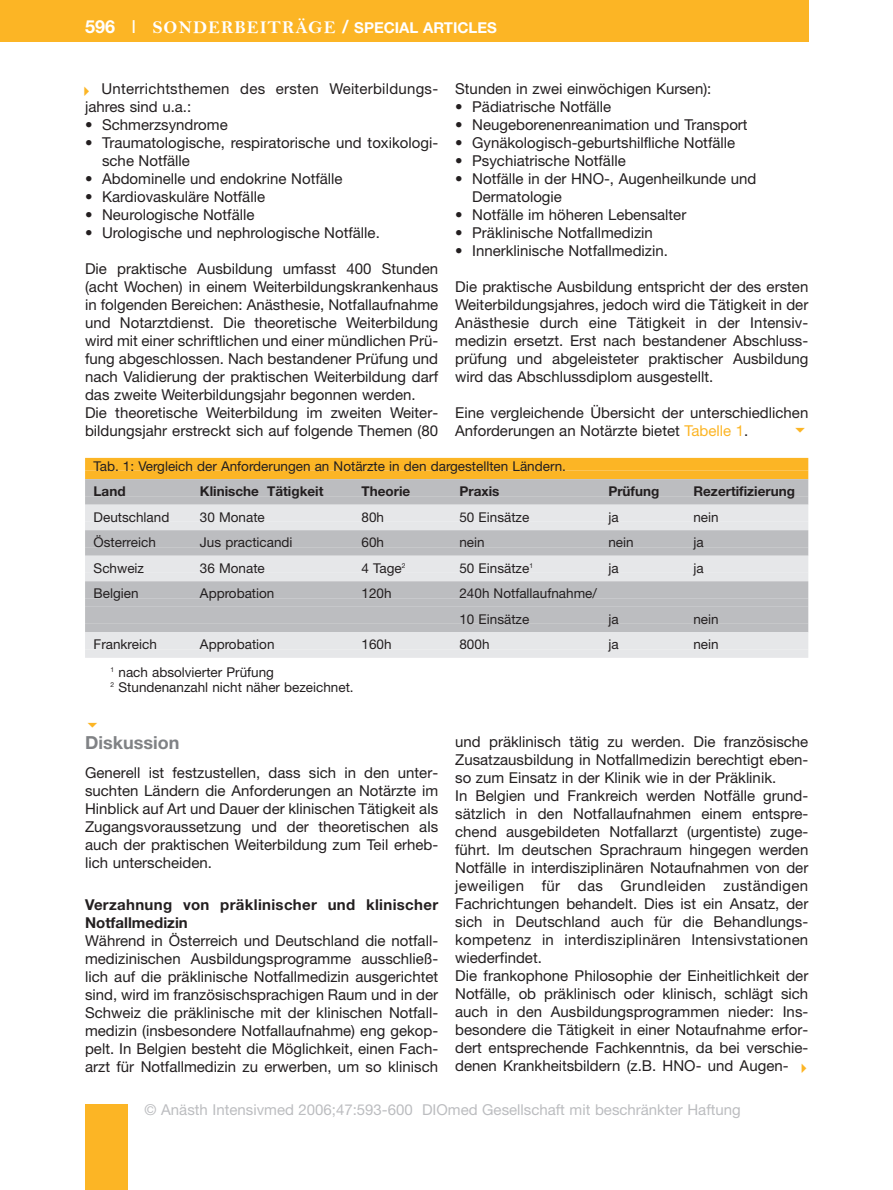
<style>
.page{position:relative;width:893px;height:1190px;background:#fff}
.page>*{position:absolute;margin:0;border:0;box-sizing:border-box;transform-origin:0 0}
.t1{font:700 18px "Helvetica Neue";color:#808285}
.t2{font:15px/18px "Helvetica Neue";color:#231f20}
.t3{font:15px "Helvetica Neue";color:#bcbdc0}
.t4{font:700 15px/18px "Helvetica Neue";letter-spacing:.02em;color:#231f20}
.t5{font:700 15px "Helvetica Neue";color:#fff}
.t6{font:13.5px/25.5px "Helvetica Neue";color:#231f20}
.t7{font:700 13.5px "Helvetica Neue";color:#231f20}
.s1{font-size:18px}
.s2{font-weight:400;font-size:18px}
.s3{font-family:"Bell MT Bold";font-weight:400;font-size:18px}
.s4{color:#fcb525}
</style>
<div class="page">
<div style="left:0;top:0;width:808px;height:41px;background:#fcb525"></div>
<div style="left:85px;top:1104px;width:43px;height:86px;background:#fcb525"></div>
<div style="left:85px;top:458px;width:723px;height:12px;background:#fcb525"></div>
<div style="left:85px;top:470px;width:723px;height:9px;background:#fcb525"></div>
<div style="left:85px;top:479px;width:723px;height:17px;background:#bcbdc0"></div>
<div style="left:85px;top:496px;width:723px;height:8px;background:#bcbdc0"></div>
<div style="left:85px;top:504px;width:723px;height:17px;background:#e6e7e9"></div>
<div style="left:85px;top:521px;width:723px;height:9px;background:#e6e7e9"></div>
<div style="left:85px;top:530px;width:723px;height:17px;background:#bcbdc0"></div>
<div style="left:85px;top:547px;width:723px;height:9px;background:#bcbdc0"></div>
<div style="left:85px;top:556px;width:723px;height:17px;background:#e6e7e9"></div>
<div style="left:85px;top:573px;width:723px;height:8px;background:#e6e7e9"></div>
<div style="left:85px;top:581px;width:723px;height:17px;background:#bcbdc0"></div>
<div style="left:85px;top:598px;width:723px;height:9px;background:#bcbdc0"></div>
<div style="left:85px;top:607px;width:723px;height:17px;background:#bcbdc0"></div>
<div style="left:85px;top:624px;width:723px;height:8px;background:#bcbdc0"></div>
<div style="left:85px;top:632px;width:723px;height:17px;background:#e6e7e9"></div>
<div style="left:85px;top:649px;width:723px;height:9px;background:#e6e7e9"></div>
<p class="t5" style="left:85px;top:22px;width:413px"><span class="s1">596</span> <span class="s2">I</span> <span class="s3">SONDERBEITRÄGE</span> <span class="s1">/</span> SPECIAL ARTICLES</p>
<p class="t2" style="left:85px;top:81px;width:354px;text-indent:16px">Unterrichtsthemen des ersten Weiterbildungs&shy;jahres sind u.a.:</p>
<p class="t2" style="left:85px;top:117px;width:144px">• Schmerzsyndrome</p>
<p class="t2" style="left:102px;top:135px;width:337px;text-indent:-17px">• Traumatologische, respiratorische und toxikologi&shy;sche Notfälle</p>
<p class="t2" style="left:85px;top:171px;width:259px">• Abdominelle und endokrine Notfälle</p>
<p class="t2" style="left:85px;top:189px;width:181px">• Kardiovaskuläre Notfälle</p>
<p class="t2" style="left:85px;top:207px;width:171px">• Neurologische Notfälle</p>
<p class="t2" style="left:85px;top:225px;width:296px">• Urologische und nephrologische Notfälle.</p>
<p class="t2" style="left:85px;top:261px;width:354px">Die praktische Ausbildung umfasst 400 Stunden (acht Wochen) in einem Weiterbildungskrankenhaus in folgenden Bereichen: Anästhesie, Notfallaufnahme und Notarztdienst. Die theoretische Weiterbildung wird mit einer schriftlichen und einer mündlichen Prü&shy;fung abgeschlossen. Nach bestandener Prüfung und nach Validierung der praktischen Weiterbildung darf das zweite Weiterbildungsjahr begonnen werden.<br>Die theoretische Weiterbildung im zweiten Weiter&shy;bildungsjahr erstreckt sich auf folgende Themen (80</p>
<p class="t2" style="left:455px;top:81px;width:258px">Stunden in zwei einwöchigen Kursen):</p>
<p class="t2" style="left:455px;top:99px;width:157px">• Pädiatrische Notfälle</p>
<p class="t2" style="left:455px;top:117px;width:294px">• Neugeborenenreanimation und Transport</p>
<p class="t2" style="left:455px;top:135px;width:281px">• Gynäkologisch-geburtshilfliche Notfälle</p>
<p class="t2" style="left:455px;top:153px;width:172px">• Psychiatrische Notfälle</p>
<p class="t2" style="left:472px;top:171px;width:286px;text-indent:-17px">• Notfälle in der HNO-, Augenheilkunde und<br>Dermatologie</p>
<p class="t2" style="left:455px;top:207px;width:233px">• Notfälle im höheren Lebensalter</p>
<p class="t2" style="left:455px;top:225px;width:199px">• Präklinische Notfallmedizin</p>
<p class="t2" style="left:455px;top:243px;width:214px">• Innerklinische Notfallmedizin.</p>
<p class="t2" style="left:455px;top:279px;width:354px;text-align:justify">Die praktische Ausbildung entspricht der des ersten Weiterbildungsjahres, jedoch wird die Tätigkeit in der Anästhesie durch eine Tätigkeit in der Intensiv&shy;medizin ersetzt. Erst nach bestandener Abschluss&shy;prüfung und abgeleisteter praktischer Ausbildung wird das Abschlussdiplom ausgestellt.</p>
<p class="t2" style="left:455px;top:405px;width:354px">Eine vergleichende Übersicht der unterschiedlichen<br>Anforderungen an Notärzte bietet <span class="s4">Tabelle 1</span>.</p>
<p class="t6" style="left:94px;top:454px;width:474px">Tab. 1: Vergleich der Anforderungen an Notärzte in den dargestellten Ländern.</p>
<p class="t7" style="left:94px;top:486px;width:34px">Land</p>
<p class="t7" style="left:200px;top:486px;width:125px">Klinische Tätigkeit</p>
<p class="t7" style="left:361px;top:486px;width:50px">Theorie</p>
<p class="t7" style="left:459px;top:486px;width:41px">Praxis</p>
<p class="t7" style="left:608px;top:486px;width:53px">Prüfung</p>
<p class="t7" style="left:693px;top:486px;width:103px">Rezertifizierung</p>
<p class="t6" style="left:94px;top:505px;width:77px">Deutschland</p>
<p class="t6" style="left:200px;top:505px;width:66px">30 Monate</p>
<p class="t6" style="left:361px;top:505px;width:24px">80h</p>
<p class="t6" style="left:459px;top:505px;width:71px">50 Einsätze</p>
<p class="t6" style="left:608px;top:505px;width:12px">ja</p>
<p class="t6" style="left:693px;top:505px;width:27px">nein</p>
<p class="t6" style="left:94px;top:531px;width:64px">Österreich</p>
<p class="t6" style="left:200px;top:531px;width:94px">Jus practicandi</p>
<p class="t6" style="left:361px;top:531px;width:24px">60h</p>
<p class="t6" style="left:459px;top:531px;width:27px">nein</p>
<p class="t6" style="left:608px;top:531px;width:27px">nein</p>
<p class="t6" style="left:693px;top:531px;width:12px">ja</p>
<p class="t6" style="left:94px;top:556px;width:52px">Schweiz</p>
<p class="t6" style="left:200px;top:556px;width:66px">36 Monate</p>
<p class="t6" style="left:361px;top:556px;width:45px">4 Tage<sup>2</sup></p>
<p class="t6" style="left:459px;top:556px;width:75px">50 Einsätze<sup>1</sup></p>
<p class="t6" style="left:608px;top:556px;width:12px">ja</p>
<p class="t6" style="left:693px;top:556px;width:12px">ja</p>
<p class="t6" style="left:94px;top:582px;width:46px">Belgien</p>
<p class="t6" style="left:200px;top:582px;width:76px">Approbation</p>
<p class="t6" style="left:361px;top:582px;width:32px">120h</p>
<p class="t6" style="left:459px;top:582px;width:139px">240h Notfallaufnahme/<br>10 Einsätze</p>
<p class="t6" style="left:608px;top:607px;width:12px">ja</p>
<p class="t6" style="left:693px;top:607px;width:27px">nein</p>
<p class="t6" style="left:94px;top:633px;width:65px">Frankreich</p>
<p class="t6" style="left:200px;top:633px;width:76px">Approbation</p>
<p class="t6" style="left:361px;top:633px;width:32px">160h</p>
<p class="t6" style="left:459px;top:633px;width:32px">800h</p>
<p class="t6" style="left:608px;top:633px;width:12px">ja</p>
<p class="t6" style="left:693px;top:633px;width:27px">nein</p>
<p class="t6" style="left:111px;top:666px;width:244px;line-height:14.9px"><sup>1</sup> nach absolvierter Prüfung<br><sup>2</sup> Stundenanzahl nicht näher bezeichnet.</p>
<p class="t1" style="left:85px;top:736px;width:96px">Diskussion</p>
<p class="t2" style="left:85px;top:765px;width:354px;text-align:justify">Generell ist festzustellen, dass sich in den unter&shy;suchten Ländern die Anforderungen an Notärzte im Hinblick auf Art und Dauer der klinischen Tätigkeit als Zugangsvoraussetzung und der theoretischen als auch der praktischen Weiterbildung zum Teil erheb&shy;lich unterscheiden.</p>
<p class="t4" style="left:85px;top:896px;width:354px">Verzahnung von präklinischer und klinischer<br>Notfallmedizin</p>
<p class="t2" style="left:85px;top:933px;width:354px;text-align:justify">Während in Österreich und Deutschland die notfall&shy;medizinischen Ausbildungsprogramme ausschließ&shy;lich auf die präklinische Notfallmedizin ausgerichtet sind, wird im französischsprachigen Raum und in der Schweiz die präklinische mit der klinischen Notfall&shy;medizin (insbesondere Notfallaufnahme) eng gekop&shy;pelt. In Belgien besteht die Möglichkeit, einen Fach&shy;arzt für Notfallmedizin zu erwerben, um so klinisch</p>
<p class="t2" style="left:455px;top:734px;width:354px">und präklinisch tätig zu werden. Die französische Zusatzausbildung in Notfallmedizin berechtigt eben&shy;so zum Einsatz in der Klinik wie in der Präklinik.<br>In Belgien und Frankreich werden Notfälle grund&shy;sätzlich in den Notfallaufnahmen einem entspre&shy;chend ausgebildeten Notfallarzt (urgentiste) zuge&shy;führt. Im deutschen Sprachraum hingegen werden Notfälle in interdisziplinären Notaufnahmen von der jeweiligen für das Grundleiden zuständigen Fachrichtungen behandelt. Dies ist ein Ansatz, der sich in Deutschland auch für die Behandlungs&shy;kompetenz in interdisziplinären Intensivstationen wiederfindet.<br>Die frankophone Philosophie der Einheitlichkeit der Notfälle, ob präklinisch oder klinisch, schlägt sich auch in den Ausbildungsprogrammen nieder: Ins&shy;besondere die Tätigkeit in einer Notaufnahme erfor&shy;dert entsprechende Fachkenntnis, da bei verschie&shy;denen Krankheitsbildern (z.B. HNO- und Augen-</p>
<p class="t3" style="left:145px;top:1104px;width:597px">© Anästh Intensivmed 2006;47:593-600 DIOmed Gesellschaft mit beschränkter Haftung</p>
</div>
